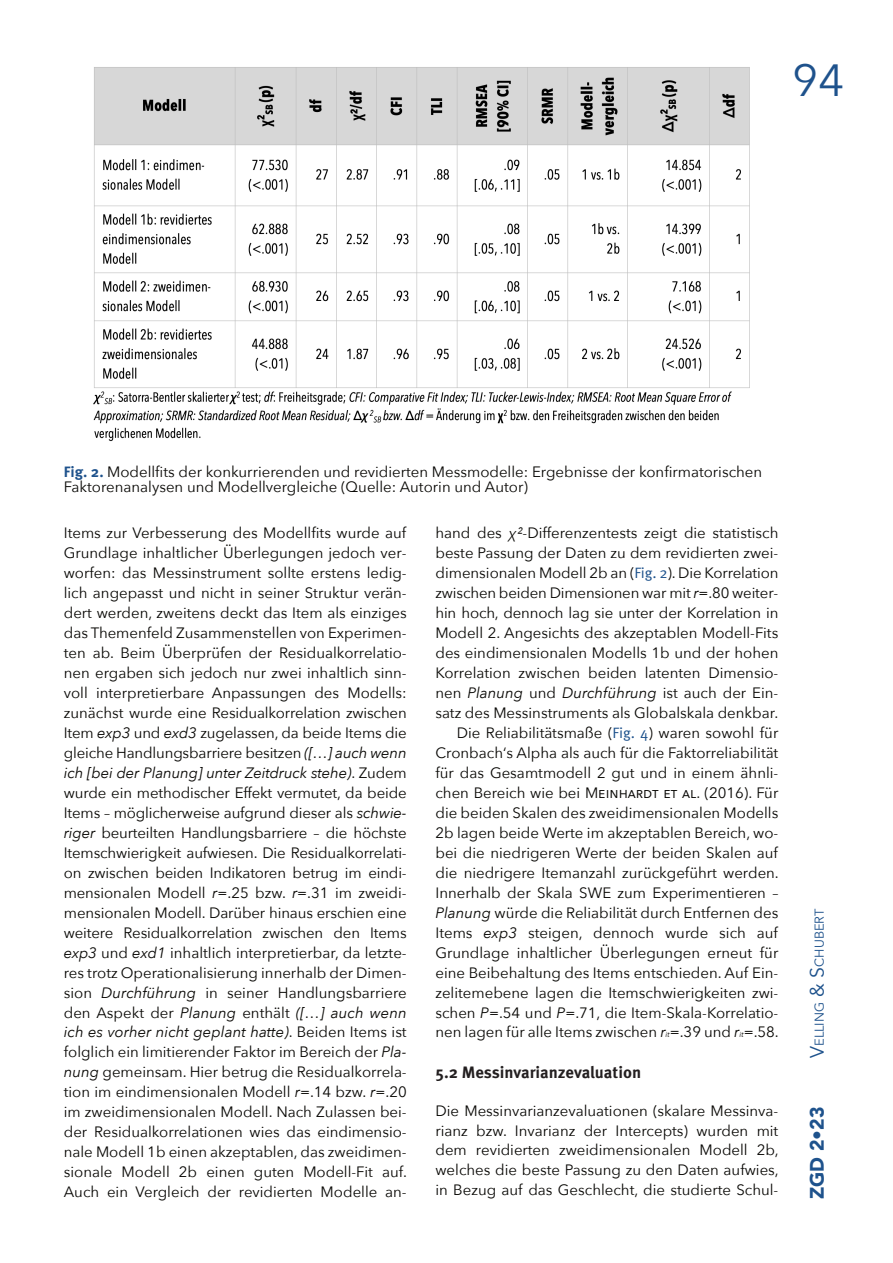
<style>
.page{position:relative;width:893px;height:1263px;background:#fff}
.page>*{position:absolute;margin:0;border:0;box-sizing:border-box;transform-origin:0 0}
.t1{font:45px "Avenir Next";color:#1e528c}
.t2{font:900 19.5px "Avenir";color:#1e528c}
.t3{font:700 16.5px "Meta Pro";color:#231f20}
.t4{font:15px/20px "Avenir Next";color:#080704;text-align:justify}
.t5{font:12.9px "Avenir";color:#1e528c}
.s1{font-family:"Meta Pro";font-weight:700;color:#1e528c}
.s2{font-style:italic}
.s3{font-family:"Meta Pro";color:#1e528c}
.s4{font-style:italic;font-size:7.5px}
.s5{font-size:19.5px}
</style>
<div class="page">
<img style="left:93px;top:67px;width:657px;height:374px">
<h1 class="t1" style="left:792px;top:51px;width:54px">94</h1>
<p class="t4" style="left:64px;top:465px;width:700px;line-height:15px"><span class="s1">Fig. 2.</span> Modellfits der konkurrierenden und revidierten Messmodelle: Ergebnisse der konfirmatorischen<br>Faktorenanalysen und Modellvergleiche (Quelle: Autorin und Autor)</p>
<p class="t4" style="left:64px;top:523px;width:345px">Items zur Verbesserung des Modellfits wurde auf Grundlage inhaltlicher Überlegungen jedoch ver&shy;worfen: das Messinstrument sollte erstens ledig&shy;lich angepasst und nicht in seiner Struktur verän&shy;dert werden, zweitens deckt das Item als einziges das Themenfeld Zusammenstellen von Experimen&shy;ten ab. Beim Überprüfen der Residualkorrelatio&shy;nen ergaben sich jedoch nur zwei inhaltlich sinn&shy;voll interpretierbare Anpassungen des Modells: zunächst wurde eine Residualkorrelation zwischen Item <span class="s2">exp3</span> und <span class="s2">exd3</span> zugelassen, da beide Items die gleiche Handlungsbarriere besitzen <span class="s2">([…] auch wenn ich [bei der Planung] unter Zeitdruck stehe)</span>. Zudem wurde ein methodischer Effekt vermutet, da beide Items – möglicherweise aufgrund dieser als <span class="s2">schwie&shy;riger</span> beurteilten Handlungsbarriere – die höchste Itemschwierigkeit aufwiesen. Die Residualkorrelati&shy;on zwischen beiden Indikatoren betrug im eindi&shy;mensionalen Modell <span class="s2">r</span>=.25 bzw. <span class="s2">r</span>=.31 im zweidi&shy;mensionalen Modell. Darüber hinaus erschien eine weitere Residualkorrelation zwischen den Items <span class="s2">exp3</span> und <span class="s2">exd1</span> inhaltlich interpretierbar, da letzte&shy;res trotz Operationalisierung innerhalb der Dimen&shy;sion <span class="s2">Durchführung</span> in seiner Handlungsbarriere den Aspekt der <span class="s2">Planung</span> enthält <span class="s2">([…] auch wenn ich es vorher nicht geplant hatte)</span>. Beiden Items ist folglich ein limitierender Faktor im Bereich der <span class="s2">Pla&shy;nung</span> gemeinsam. Hier betrug die Residualkorrela&shy;tion im eindimensionalen Modell <span class="s2">r</span>=.14 bzw. <span class="s2">r</span>=.20 im zweidimensionalen Modell. Nach Zulassen bei&shy;der Residualkorrelationen wies das eindimensio&shy;nale Modell 1b einen akzeptablen, das zweidimen&shy;sionale Modell 2b einen guten Modell-Fit auf.<br>Auch ein Vergleich der revidierten Modelle an-</p>
<p class="t4" style="left:435px;top:523px;width:345px;text-align:right">hand des <span class="s2">χ²</span>-Differenzentests zeigt die statistisch beste Passung der Daten zu dem revidierten zwei&shy;dimensionalen Modell 2b an (<span class="s3">Fig. 2</span>). Die Korrelation zwischen beiden Dimensionen war mit <span class="s2">r</span>=.80 weiter&shy;hin hoch, dennoch lag sie unter der Korrelation in Modell 2. Angesichts des akzeptablen Modell-Fits des eindimensionalen Modells 1b und der hohen Korrelation zwischen beiden latenten Dimensio&shy;nen <span class="s2">Planung</span> und <span class="s2">Durchführung</span> ist auch der Ein&shy;satz des Messinstruments als Globalskala denkbar.<br>Die Reliabilitätsmaße (<span class="s3">Fig. 4</span>) waren sowohl für Cronbach‘s Alpha als auch für die Faktorreliabilität für das Gesamtmodell 2 gut und in einem ähnli&shy;chen Bereich wie bei Meinhardt et al. (2016). Für die beiden Skalen des zweidimensionalen Modells 2b lagen beide Werte im akzeptablen Bereich, wo&shy;bei die niedrigeren Werte der beiden Skalen auf die niedrigere Itemanzahl zurückgeführt werden.<br>Innerhalb der Skala SWE zum Experimentieren – <span class="s2">Planung</span> würde die Reliabilität durch Entfernen des Items <span class="s2">exp3</span> steigen, dennoch wurde sich auf Grundlage inhaltlicher Überlegungen erneut für eine Beibehaltung des Items entschieden. Auf Ein&shy;zelitemebene lagen die Itemschwierigkeiten zwi&shy;schen <span class="s2">P</span>=.54 und <span class="s2">P</span>=.71, die Item-Skala-Korrelatio&shy;nen lagen für alle Items zwischen <span class="s2">r</span><span class="s4">it</span>=.39 und <span class="s2">r</span><span class="s4">it</span>=.58.</p>
<p class="t3" style="left:435px;top:1065px;width:207px">5.2 Messinvarianzevaluation</p>
<p class="t4" style="left:435px;top:1101px;width:345px">Die Messinvarianzevaluationen (skalare Messinva&shy;rianz bzw. Invarianz der Intercepts) wurden mit dem revidierten zweidimensionalen Modell 2b, welches die beste Passung zu den Daten aufwies, in Bezug auf das Geschlecht, die studierte Schul-</p>
<p class="t5" style="left:811px;top:1058px;width:151px;rotate:-90deg"><span class="s5">V</span>ELLING <span class="s5">&amp; S</span>CHUBERT</p>
<h2 class="t2" style="left:804px;top:1199px;width:94px;rotate:-90deg">ZGD 2•23</h2>
</div>
